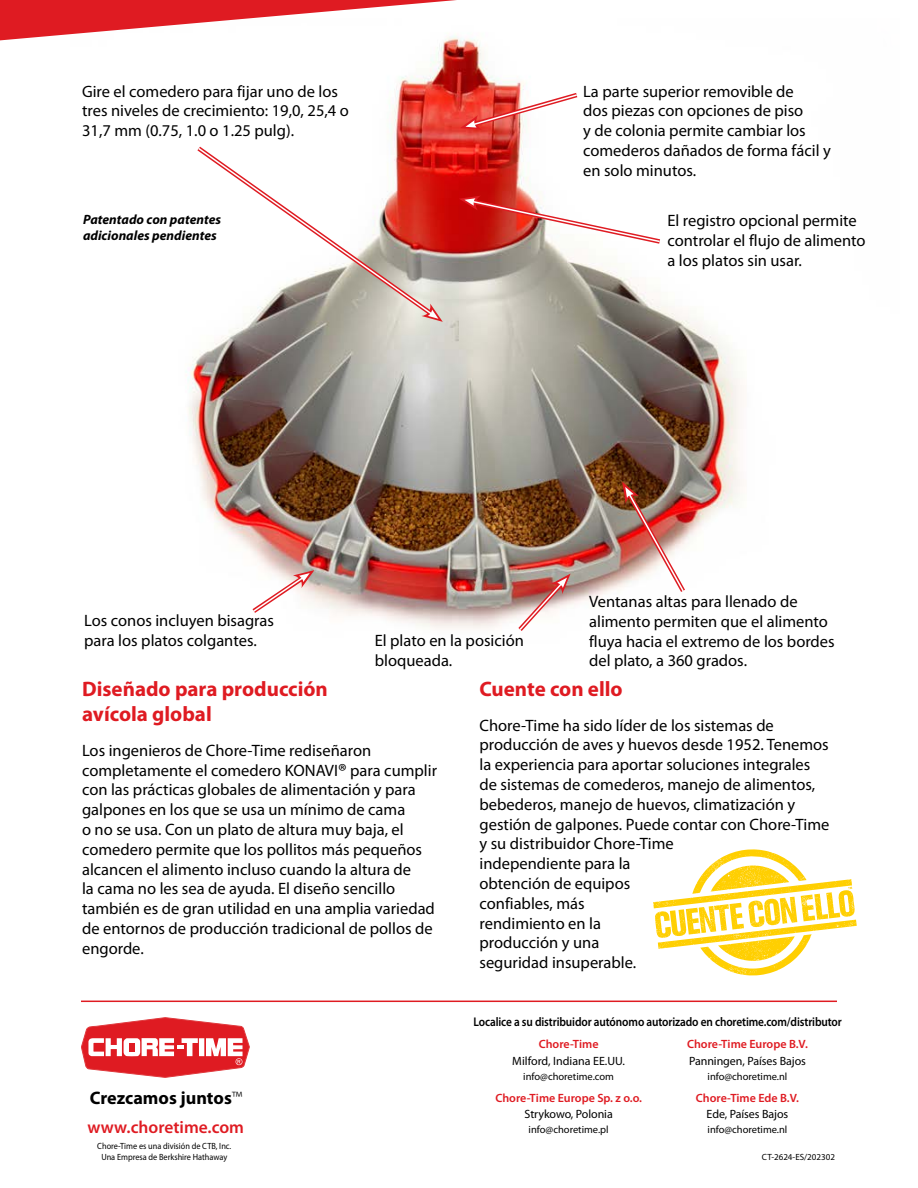
<style>
.page{position:relative;width:918px;height:1188px;background:#fff}
.page>*{position:absolute;margin:0;border:0;box-sizing:border-box;transform-origin:0 0}
.t1{font:700 21px/25.2px "Myriad Pro";color:#df1b22}
.t2{font:700 18.15px "Myriad Pro";color:#000}
.t3{font:600 17.4px "Myriad Pro";color:#df1b22}
.t4{font:16.5px/19.8px "Myriad Pro";color:#000}
.t5{font:italic 700 13.5px/16.2px "Myriad Pro";color:#000}
.t6{font:600 12.6px "Myriad Pro";letter-spacing:-.01em;color:#000;scale:.9 1}
.t7{font:12px "Myriad Pro";letter-spacing:-.005em;color:#000}
.t8{font:600 12px "Myriad Pro";color:#df1b22}
.t9{font:10.5px "Myriad Pro";color:#000}
.t10{font:9px/10.8px "Myriad Pro";color:#000;text-align:center;scale:.92 1}
.t11{font:9px "Myriad Pro";color:#000}
.s1{font-size:20.7px}
.s2{font-weight:300;font-style:italic}
</style>
<div class="page">
<img style="left:0;top:38px;width:742px;height:591px">
<img style="left:622px;top:482px;width:67px;height:115px">
<svg style="left:248px;top:570px;width:66px;height:47px"></svg>
<svg style="left:514px;top:574px;width:57px;height:57px"></svg>
<svg style="left:0;top:0;width:457px;height:40px"></svg>
<hr style="left:81px;top:1001px;width:756px;height:1px;background:#df1b22">
<svg style="left:653px;top:849px;width:204px;height:126px"></svg>
<svg style="left:192px;top:142px;width:247px;height:179px"></svg>
<svg style="left:81px;top:1017px;width:169px;height:61px"></svg>
<svg style="left:459px;top:196px;width:206px;height:51px"></svg>
<svg style="left:197px;top:146px;width:246px;height:176px"></svg>
<svg style="left:460px;top:89px;width:122px;height:41px"></svg>
<p class="t4" style="left:82px;top:81px;width:268px">Gire el comedero para fijar uno de los tres niveles de crecimiento: 19,0, 25,4 o<br>31,7 mm (0.75, 1.0 o 1.25 pulg).</p>
<p class="t5" style="left:83px;top:211px;width:140px">Patentado con patentes adicionales pendientes</p>
<p class="t4" style="left:583px;top:81px;width:249px">La parte superior removible de<br>dos piezas con opciones de piso<br>y de colonia permite cambiar los comederos dañados de forma fácil y en solo minutos.</p>
<p class="t4" style="left:667px;top:211px;width:200px">El registro opcional permite controlar el flujo de alimento a los platos sin usar.</p>
<p class="t4" style="left:84px;top:611px;width:191px">Los conos incluyen bisagras para los platos colgantes.</p>
<p class="t4" style="left:375px;top:631px;width:151px">El plato en la posición bloqueada.</p>
<p class="t4" style="left:589px;top:591px;width:247px">Ventanas altas para llenado de alimento permiten que el alimento fluya hacia el extremo de los bordes del plato, a 360 grados.</p>
<p class="t1" style="left:82px;top:675px;width:247px">Diseñado para producción avícola global</p>
<p class="t4" style="left:82px;top:740px;width:357px">Los ingenieros de Chore-Time rediseñaron completamente el comedero KONAVI<span class="s1">®</span> para cumplir con las prácticas globales de alimentación y para galpones en los que se usa un mínimo de cama<br>o no se usa. Con un plato de altura muy baja, el comedero permite que los pollitos más pequeños alcancen el alimento incluso cuando la altura de<br>la cama no les sea de ayuda. El diseño sencillo también es de gran utilidad en una amplia variedad de entornos de producción tradicional de pollos de engorde.</p>
<p class="t2" style="left:90px;top:1086px;width:154px">Crezcamos juntos<span class="s2">™</span></p>
<p class="t3" style="left:88px;top:1116px;width:158px">www.choretime.com</p>
<p class="t10" style="left:97px;top:1141px;width:147px">Chore-Time es una división de CTB, Inc.<br>Una Empresa de Berkshire Hathaway</p>
<p class="t1" style="left:480px;top:675px;width:145px">Cuente con ello</p>
<p class="t4" style="left:480px;top:715px;width:351px">Chore-Time ha sido líder de los sistemas de producción de aves y huevos desde 1952. Tenemos la experiencia para aportar soluciones integrales de sistemas de comederos, manejo de alimentos, bebederos, manejo de huevos, climatización y gestión de galpones. Puede contar con Chore-Time y su distribuidor Chore-Time<br>independiente para la<br>obtención de equipos<br>confiables, más<br>rendimiento en la<br>producción y una<br>seguridad insuperable.</p>
<p class="t6" style="left:474px;top:1014px;width:411px">Localice a su distribuidor autónomo autorizado en choretime.com/distributor</p>
<p class="t8" style="left:539px;top:1037px;width:61px">Chore-Time</p>
<p class="t7" style="left:512px;top:1053px;width:114px">Milford, Indiana EE.UU.</p>
<p class="t9" style="left:523px;top:1070px;width:92px">info@choretime.com</p>
<p class="t8" style="left:495px;top:1090px;width:148px">Chore-Time Europe Sp. z o.o.</p>
<p class="t7" style="left:525px;top:1107px;width:90px">Strykowo, Polonia</p>
<p class="t9" style="left:529px;top:1123px;width:82px">info@choretime.pl</p>
<p class="t8" style="left:687px;top:1037px;width:122px">Chore-Time Europe B.V.</p>
<p class="t7" style="left:689px;top:1053px;width:118px">Panningen, Países Bajos</p>
<p class="t9" style="left:708px;top:1070px;width:81px">info@choretime.nl</p>
<p class="t8" style="left:696px;top:1090px;width:105px">Chore-Time Ede B.V.</p>
<p class="t7" style="left:707px;top:1107px;width:83px">Ede, Países Bajos</p>
<p class="t9" style="left:708px;top:1123px;width:81px">info@choretime.nl</p>
<p class="t11" style="left:762px;top:1152px;width:75px">CT-2624-ES/202302</p>
</div>
